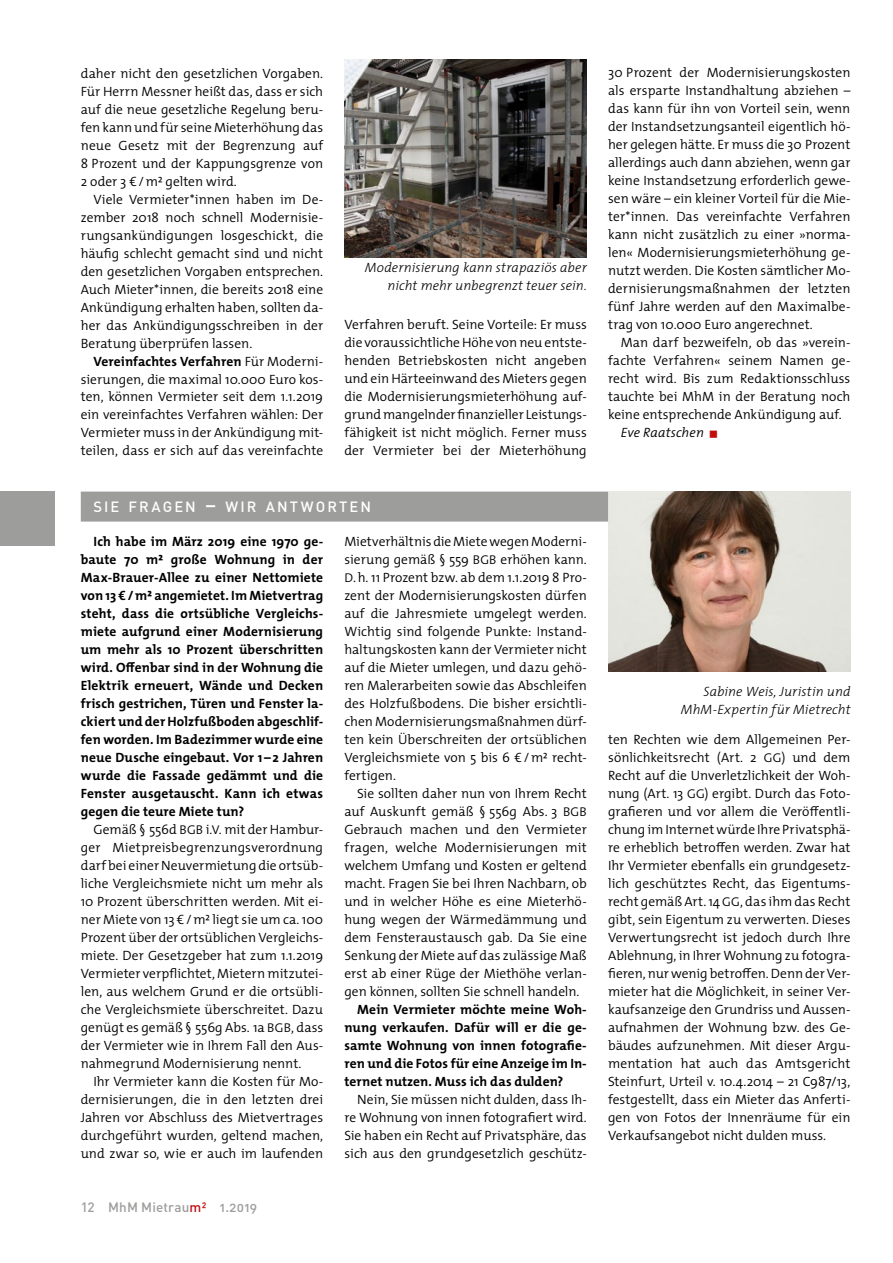
<style>
.page{position:relative;width:893px;height:1263px;background:#fff}
.page>*{position:absolute;margin:0;border:0;box-sizing:border-box;transform-origin:0 0}
.t1{font:500 14.7px "DIN Pro";letter-spacing:.14em;color:#fff}
.t2{font:300 13.5px/18px "The Mix";color:#000;text-align:justify}
.t3{font:700 13.5px/18px "The Mix";letter-spacing:.005em;color:#000;text-align:justify}
.t4{font:italic 300 13.5px/18px "The Mix";letter-spacing:.005em;color:#000;text-align:right}
.t5{font:500 13.5px "DIN Pro";letter-spacing:.01em;color:#9d9d9c}
.t6{font:italic 300 13.5px "The Mix";letter-spacing:.005em;color:#000}
.s1{font-weight:700}
.s2{font-size:21px}
.s3{font-size:12.75px}
.s4{color:#c00d0e}
</style>
<div class="page">
<img style="left:608px;top:492px;width:242px;height:180px">
<div style="left:81px;top:492px;width:527px;height:30px;background:#9d9d9c"></div>
<div style="left:0;top:492px;width:54px;height:54px;background:#9d9d9c"></div>
<img style="left:344px;top:60px;width:243px;height:198px">
<p class="t2" style="left:81px;top:64px;width:244px">daher nicht den gesetzlichen Vorgaben.<br>Für Herrn Messner heißt das, dass er sich auf die neue gesetzliche Regelung beru&shy;fen kann und für seine Mieterhöhung das neue Gesetz mit der Begrenzung auf 8 Prozent und der Kappungsgrenze von 2 oder 3 €/m² gelten wird.</p>
<p class="t2" style="left:81px;top:190px;width:244px;text-indent:13px">Viele Vermieter*innen haben im De&shy;zember 2018 noch schnell Modernisie&shy;rungsankündigungen losgeschickt, die häufig schlecht gemacht sind und nicht den gesetzlichen Vorgaben entsprechen.<br>Auch Mieter*innen, die bereits 2018 eine Ankündigung erhalten haben, sollten da&shy;her das Ankündigungsschreiben in der Beratung überprüfen lassen.</p>
<p class="t2" style="left:81px;top:351px;width:244px;text-indent:13px"><span class="s1">Vereinfachtes Verfahren</span> Für Moderni&shy;sierungen, die maximal 10.000 Euro kos&shy;ten, können Vermieter seit dem 1.1.2019 ein vereinfachtes Verfahren wählen: Der Vermieter muss in der Ankündigung mit&shy;teilen, dass er sich auf das vereinfachte</p>
<p class="t4" style="left:365px;top:258px;width:224px">Modernisierung kann strapaziös aber nicht mehr unbegrenzt teuer sein.</p>
<p class="t2" style="left:344px;top:315px;width:244px">Verfahren beruft. Seine Vorteile: Er muss die voraussichtliche Höhe von neu entste&shy;henden Betriebskosten nicht angeben und ein Härteeinwand des Mieters gegen die Modernisierungsmieterhöhung auf&shy;grund mangelnder finanzieller Leistungs&shy;fähigkeit ist nicht möglich. Ferner muss der Vermieter bei der Mieterhöhung</p>
<p class="t1" style="left:94px;top:497px;width:279px">SIE FRAGEN <span class="s2">–</span> WIR ANTWORTEN</p>
<p class="t3" style="left:81px;top:532px;width:244px;text-indent:13px">Ich habe im März 2019 eine 1970 ge&shy;baute 70 m² große Wohnung in der Max-Brauer-Allee zu einer Nettomiete von 13 €/m² angemietet. Im Mietvertrag steht, dass die ortsübliche Vergleichs&shy;miete aufgrund einer Modernisierung um mehr als 10 Prozent überschritten wird. Offenbar sind in der Wohnung die Elektrik erneuert, Wände und Decken frisch gestrichen, Türen und Fenster la&shy;ckiert und der Holzfußboden abgeschlif&shy;fen worden. Im Badezimmer wurde eine neue Dusche eingebaut. Vor 1–2 Jahren wurde die Fassade gedämmt und die Fenster ausgetauscht. Kann ich etwas gegen die teure Miete tun?</p>
<p class="t2" style="left:81px;top:820px;width:244px;text-indent:13px">Gemäß § 556d <span class="s3">BGB</span> i.<span class="s3">V</span>. mit der Hambur&shy;ger Mietpreisbegrenzungsverordnung darf bei einer Neuvermietung die ortsüb&shy;liche Vergleichsmiete nicht um mehr als 10 Prozent überschritten werden. Mit ei&shy;ner Miete von 13 €/m² liegt sie um ca. 100<br>Prozent über der ortsüblichen Vergleichs&shy;miete. Der Gesetzgeber hat zum 1.1.2019<br>Vermieter verpflichtet, Mietern mitzutei&shy;len, aus welchem Grund er die ortsübli&shy;che Vergleichsmiete überschreitet. Dazu genügt es gemäß § 556g Abs. 1a <span class="s3">BGB</span>, dass der Vermieter wie in Ihrem Fall den Aus&shy;nahmegrund Modernisierung nennt.</p>
<p class="t2" style="left:81px;top:1072px;width:244px;text-indent:13px">Ihr Vermieter kann die Kosten für Mo&shy;dernisierungen, die in den letzten drei Jahren vor Abschluss des Mietvertrages durchgeführt wurden, geltend machen, und zwar so, wie er auch im laufenden</p>
<p class="t5" style="left:81px;top:1197px;width:178px">12 MhM Mietrau<span class="s4">m²</span> 1.2019</p>
<p class="t2" style="left:344px;top:532px;width:244px">Mietverhältnis die Miete wegen Moderni&shy;sierung gemäß § 559 <span class="s3">BGB</span> erhöhen kann.<br><span class="s3">D</span>.h. 11 Prozent bzw. ab dem 1.1.2019 8 Pro&shy;zent der Modernisierungskosten dürfen auf die Jahresmiete umgelegt werden.<br>Wichtig sind folgende Punkte: Instand&shy;haltungskosten kann der Vermieter nicht auf die Mieter umlegen, und dazu gehö&shy;ren Malerarbeiten sowie das Abschleifen des Holzfußbodens. Die bisher ersichtli&shy;chen Modernisierungsmaßnahmen dürf&shy;ten kein Überschreiten der ortsüblichen Vergleichsmiete von 5 bis 6 €/m² recht&shy;fertigen.</p>
<p class="t2" style="left:344px;top:783px;width:244px;text-indent:13px">Sie sollten daher nun von Ihrem Recht auf Auskunft gemäß § 556g Abs. 3 <span class="s3">BGB </span>Gebrauch machen und den Vermieter fragen, welche Modernisierungen mit welchem Umfang und Kosten er geltend macht. Fragen Sie bei Ihren Nachbarn, ob und in welcher Höhe es eine Mieterhö&shy;hung wegen der Wärmedämmung und dem Fensteraustausch gab. Da Sie eine Senkung der Miete auf das zulässige Maß erst ab einer Rüge der Miethöhe verlan&shy;gen können, sollten Sie schnell handeln.</p>
<p class="t3" style="left:344px;top:1000px;width:244px;text-indent:13px">Mein Vermieter möchte meine Woh&shy;nung verkaufen. Dafür will er die ge&shy;samte Wohnung von innen fotografie&shy;ren und die Fotos für eine Anzeige im In&shy;ternet nutzen. Muss ich das dulden?</p>
<p class="t2" style="left:344px;top:1089px;width:244px;text-indent:13px">Nein, Sie müssen nicht dulden, dass Ih&shy;re Wohnung von innen fotografiert wird.<br>Sie haben ein Recht auf Privatsphäre, das sich aus den grundgesetzlich geschütz-</p>
<p class="t2" style="left:608px;top:63px;width:244px">30 Prozent der Modernisierungskosten als ersparte Instandhaltung abziehen – das kann für ihn von Vorteil sein, wenn der Instandsetzungsanteil eigentlich hö&shy;her gelegen hätte. Er muss die 30 Prozent allerdings auch dann abziehen, wenn gar keine Instandsetzung erforderlich gewe&shy;sen wäre – ein kleiner Vorteil für die Mie&shy;ter*innen. Das vereinfachte Verfahren kann nicht zusätzlich zu einer »norma&shy;len« Modernisierungsmieterhöhung ge&shy;nutzt werden. Die Kosten sämtlicher Mo&shy;dernisierungsmaßnahmen der letzten fünf Jahre werden auf den Maximalbe&shy;trag von 10.000 Euro angerechnet.</p>
<p class="t2" style="left:608px;top:333px;width:244px;text-indent:13px">Man darf bezweifeln, ob das »verein&shy;fachte Verfahren« seinem Namen ge&shy;recht wird. Bis zum Redaktionsschluss tauchte bei MhM in der Beratung noch keine entsprechende Ankündigung auf.</p>
<p class="t6" style="left:621px;top:422px;width:85px">Eve Raatschen</p>
<p class="t4" style="left:681px;top:682px;width:171px">Sabine Weis, Juristin und<br>MhM-Expertin für Mietrecht</p>
<p class="t2" style="left:608px;top:729px;width:244px">ten Rechten wie dem Allgemeinen Per&shy;sönlichkeitsrecht (Art. 2 <span class="s3">GG</span>) und dem Recht auf die Unverletzlichkeit der Woh&shy;nung (Art. 13 <span class="s3">GG</span>) ergibt. Durch das Foto&shy;grafieren und vor allem die Veröffentli&shy;chung im Internet würde Ihre Privatsphä&shy;re erheblich betroffen werden. Zwar hat Ihr Vermieter ebenfalls ein grundgesetz&shy;lich geschütztes Recht, das Eigentums&shy;recht gemäß Art. 14 <span class="s3">GG</span>, das ihm das Recht gibt, sein Eigentum zu verwerten. Dieses Verwertungsrecht ist jedoch durch Ihre Ablehnung, in Ihrer Wohnung zu fotogra&shy;fieren, nur wenig betroffen. Denn der Ver&shy;mieter hat die Möglichkeit, in seiner Ver&shy;kaufsanzeige den Grundriss und Aussen&shy;aufnahmen der Wohnung bzw. des Ge&shy;bäudes aufzunehmen. Mit dieser Argu&shy;mentation hat auch das Amtsgericht Steinfurt, Urteil v. 10.4.2014 – 21 C987/13, festgestellt, dass ein Mieter das Anferti&shy;gen von Fotos der Innenräume für ein Verkaufsangebot nicht dulden muss.</p>
</div>
